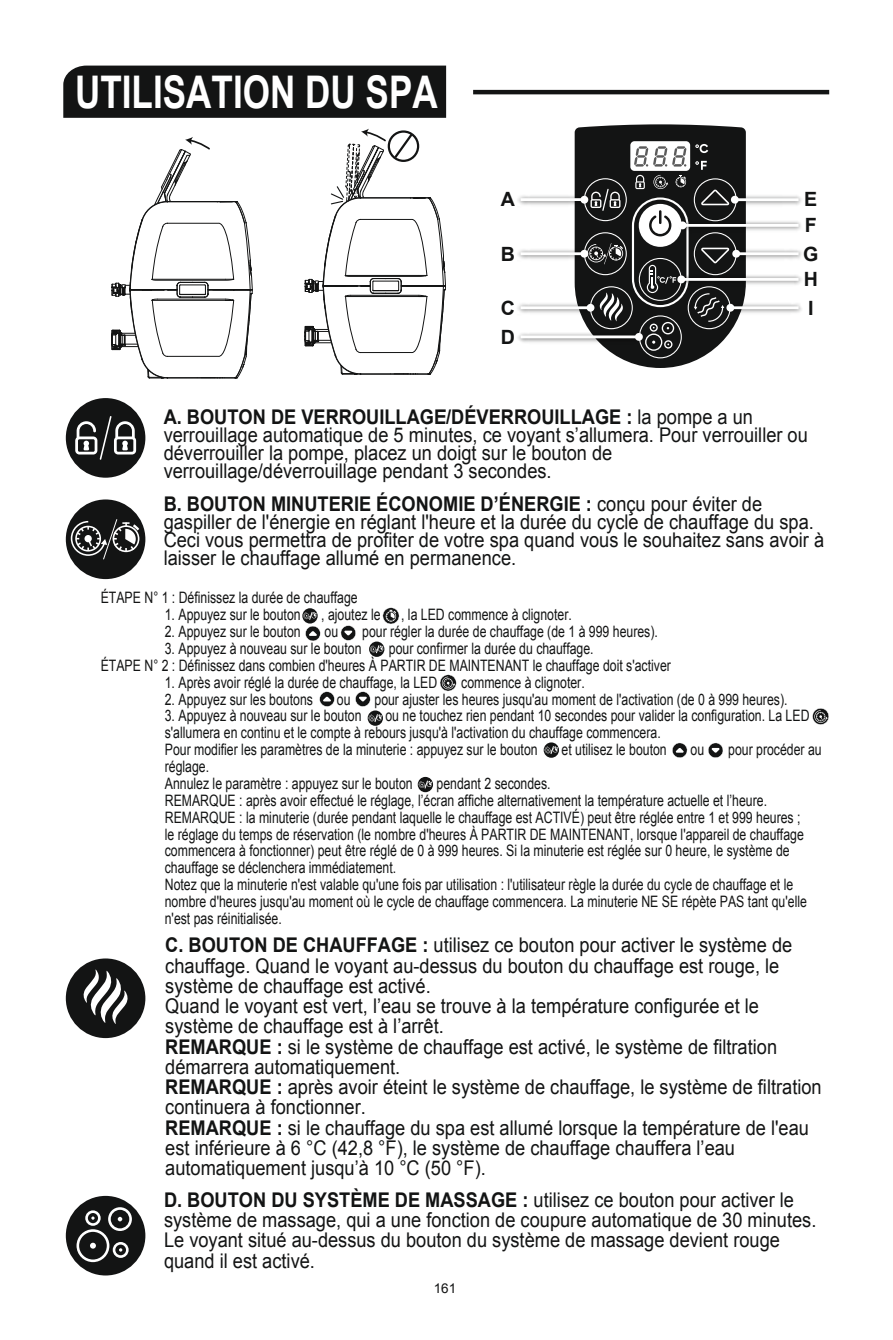
<style>
.page{position:relative;width:893px;height:1340px;background:#fff}
.page>*{position:absolute;margin:0;border:0;box-sizing:border-box;transform-origin:0 0}
.t1{font:700 45px "Arial";color:#fff;scale:.78 1}
.t2{font:20.25px/20.2px "Arial";color:#131414;scale:.9 1}
.t3{font:700 19.57px/29.2px "Arial";color:#131414}
.t4{font:15.75px/16.9px "Arial";color:#131414;scale:.78 1}
.t5{font:13.5px "Arial";color:#131414}
.s1{font-weight:700}
</style>
<div class="page">
<div style="left:66px;top:398px;width:79px;height:79px;background:#131414;border-radius:50%"></div>
<svg style="left:75px;top:416px;width:61px;height:44px"></svg>
<img style="left:517px;top:171px;width:58px;height:54px">
<img style="left:518px;top:225px;width:57px;height:29px">
<img style="left:517px;top:254px;width:58px;height:89px">
<hr style="left:521px;top:335px;width:118px;height:3px;background:#fff">
<img style="left:746px;top:308px;width:56px;height:5px">
<svg style="left:575px;top:124px;width:171px;height:244px"></svg>
<img style="left:601px;top:143px;width:201px;height:165px">
<hr style="left:683px;top:224px;width:116px;height:3px;background:#fff">
<div style="left:679px;top:221px;width:8px;height:8px;background:#fff;border-radius:50%"></div>
<div style="left:66px;top:499px;width:79px;height:80px;background:#131414;border-radius:50%"></div>
<svg style="left:71px;top:518px;width:71px;height:42px"></svg>
<div style="left:66px;top:958px;width:79px;height:80px;background:#131414;border-radius:50%"></div>
<svg style="left:83px;top:969px;width:45px;height:55px"></svg>
<svg style="left:111px;top:137px;width:142px;height:242px"></svg>
<svg style="left:304px;top:129px;width:142px;height:246px"></svg>
<div style="left:66px;top:1195px;width:79px;height:80px;background:#131414;border-radius:50%"></div>
<svg style="left:77px;top:1207px;width:55px;height:55px"></svg>
<svg style="left:319px;top:691px;width:16px;height:16px"></svg>
<svg style="left:355px;top:691px;width:16px;height:16px"></svg>
<svg style="left:672px;top:743px;width:16px;height:15px"></svg>
<svg style="left:708px;top:743px;width:15px;height:15px"></svg>
<svg style="left:340px;top:625px;width:16px;height:16px"></svg>
<svg style="left:302px;top:608px;width:16px;height:15px"></svg>
<svg style="left:303px;top:612px;width:18px;height:29px"></svg>
<svg style="left:369px;top:641px;width:15px;height:16px"></svg>
<svg style="left:370px;top:645px;width:14px;height:8px"></svg>
<svg style="left:368px;top:710px;width:15px;height:15px"></svg>
<svg style="left:369px;top:714px;width:13px;height:8px"></svg>
<svg style="left:544px;top:742px;width:15px;height:15px"></svg>
<svg style="left:545px;top:746px;width:13px;height:8px"></svg>
<div style="left:418px;top:777px;width:15px;height:15px;background:#131414;border-radius:50%"></div>
<svg style="left:419px;top:780px;width:13px;height:8px"></svg>
<svg style="left:382px;top:607px;width:18px;height:17px"></svg>
<svg style="left:440px;top:674px;width:17px;height:17px"></svg>
<svg style="left:812px;top:708px;width:17px;height:17px"></svg>
<div style="left:63px;top:66px;width:383px;height:52px;background:#131414"></div>
<hr style="left:473px;top:90px;width:356px;height:4px;background:#131414">
<h1 class="t1" style="left:75px;top:75px;width:467px">UTILISATION DU SPA</h1>
<p class="t3" style="left:501px;top:186px;width:16px">A</p>
<p class="t3" style="left:501px;top:241px;width:16px">B</p>
<p class="t3" style="left:501px;top:295px;width:16px">C<br>D</p>
<p class="t3" style="left:804px;top:188px;width:15px;line-height:25.9px">E<br>F</p>
<p class="t3" style="left:803px;top:241px;width:17px">G</p>
<p class="t3" style="left:804px;top:267px;width:16px">H<br>I</p>
<p class="t2" style="left:164px;top:410px;width:717px;line-height:18px"><span class="s1">A. BOUTON DE VERROUILLAGE/DÉVERROUILLAGE :</span> la pompe a un verrouillage automatique de 5 minutes, ce voyant s’allumera. Pour verrouiller ou déverrouiller la pompe, placez un doigt sur le bouton de verrouillage/déverrouillage pendant 3 secondes.</p>
<p class="t2" style="left:164px;top:497px;width:735px;line-height:18px"><span class="s1">B. BOUTON MINUTERIE ÉCONOMIE D’ÉNERGIE :</span> conçu pour éviter de gaspiller de l'énergie en réglant l'heure et la durée du cycle de chauffage du spa.<br>Ceci vous permettra de profiter de votre spa quand vous le souhaitez sans avoir à laisser le chauffage allumé en permanence.</p>
<p class="t4" style="left:101px;top:590px;width:331px">ÉTAPE N° 1 : Définissez la durée de chauffage</p>
<p class="t4" style="left:165px;top:607px;width:176px">1. Appuyez sur le bouton</p>
<p class="t4" style="left:321px;top:607px;width:78px">, ajoutez le</p>
<p class="t4" style="left:401px;top:607px;width:220px">, la LED commence à clignoter.</p>
<p class="t4" style="left:165px;top:624px;width:176px">2. Appuyez sur le bouton</p>
<p class="t4" style="left:325px;top:624px;width:19px">ou</p>
<p class="t4" style="left:362px;top:624px;width:381px">pour régler la durée de chauffage (de 1 à 999 heures).</p>
<p class="t4" style="left:165px;top:641px;width:254px">3. Appuyez à nouveau sur le bouton</p>
<p class="t4" style="left:101px;top:641px;width:732px;text-indent:288px">pour confirmer la durée du chauffage.<br>ÉTAPE N° 2 : Définissez dans combien d'heures À PARTIR DE MAINTENANT le chauffage doit s'activer</p>
<p class="t4" style="left:165px;top:675px;width:351px">1. Après avoir réglé la durée de chauffage, la LED</p>
<p class="t4" style="left:461px;top:675px;width:160px">commence à clignoter.</p>
<p class="t4" style="left:165px;top:692px;width:191px">2. Appuyez sur les boutons</p>
<p class="t4" style="left:337px;top:692px;width:19px">ou</p>
<p class="t4" style="left:374px;top:692px;width:531px">pour ajuster les heures jusqu'au moment de l'activation (de 0 à 999 heures).</p>
<p class="t4" style="left:165px;top:709px;width:254px">3. Appuyez à nouveau sur le bouton</p>
<p class="t4" style="left:165px;top:709px;width:828px;text-indent:221px">ou ne touchez rien pendant 10 secondes pour valider la configuration. La LED s'allumera en continu et le compte à rebours jusqu'à l'activation du chauffage commencera.<br>Pour modifier les paramètres de la minuterie : appuyez sur le bouton</p>
<p class="t4" style="left:562px;top:742px;width:136px">et utilisez le bouton</p>
<p class="t4" style="left:691px;top:742px;width:19px">ou</p>
<p class="t4" style="left:728px;top:742px;width:121px">pour procéder au</p>
<p class="t4" style="left:165px;top:759px;width:319px">réglage.<br>Annulez le paramètre : appuyez sur le bouton</p>
<p class="t4" style="left:165px;top:776px;width:825px;text-indent:272px">pendant 2 secondes.<br>REMARQUE : après avoir effectué le réglage, l’écran affiche alternativement la température actuelle et l’heure.<br>REMARQUE : la minuterie (durée pendant laquelle le chauffage est ACTIVÉ) peut être réglée entre 1 et 999 heures ; le réglage du temps de réservation (le nombre d'heures À PARTIR DE MAINTENANT, lorsque l'appareil de chauffage commencera à fonctionner) peut être réglé de 0 à 999 heures. Si la minuterie est réglée sur 0 heure, le système de chauffage se déclenchera immédiatement.<br>Notez que la minuterie n'est valable qu'une fois par utilisation : l'utilisateur règle la durée du cycle de chauffage et le nombre d'heures jusqu'au moment où le cycle de chauffage commencera. La minuterie NE SE répète PAS tant qu'elle n'est pas réinitialisée.</p>
<p class="t2" style="left:165px;top:936px;width:731px"><span class="s1">C. BOUTON DE CHAUFFAGE :</span> utilisez ce bouton pour activer le système de chauffage. Quand le voyant au-dessus du bouton du chauffage est rouge, le système de chauffage est activé.<br>Quand le voyant est vert, l’eau se trouve à la température configurée et le système de chauffage est à l’arrêt.<br><span class="s1">REMARQUE :</span> si le système de chauffage est activé, le système de filtration démarrera automatiquement.<br><span class="s1">REMARQUE :</span> après avoir éteint le système de chauffage, le système de filtration continuera à fonctionner.<br><span class="s1">REMARQUE :</span> si le chauffage du spa est allumé lorsque la température de l'eau est inférieure à 6 °C (42,8 °F), le système de chauffage chauffera l’eau automatiquement jusqu’à 10 °C (50 °F).</p>
<p class="t2" style="left:164px;top:1191px;width:726px"><span class="s1">D. BOUTON DU SYSTÈME DE MASSAGE :</span> utilisez ce bouton pour activer le système de massage, qui a une fonction de coupure automatique de 30 minutes.<br>Le voyant situé au-dessus du bouton du système de massage devient rouge quand il est activé.</p>
<p class="t5" style="left:434px;top:1283px;width:24px">161</p>
</div>
